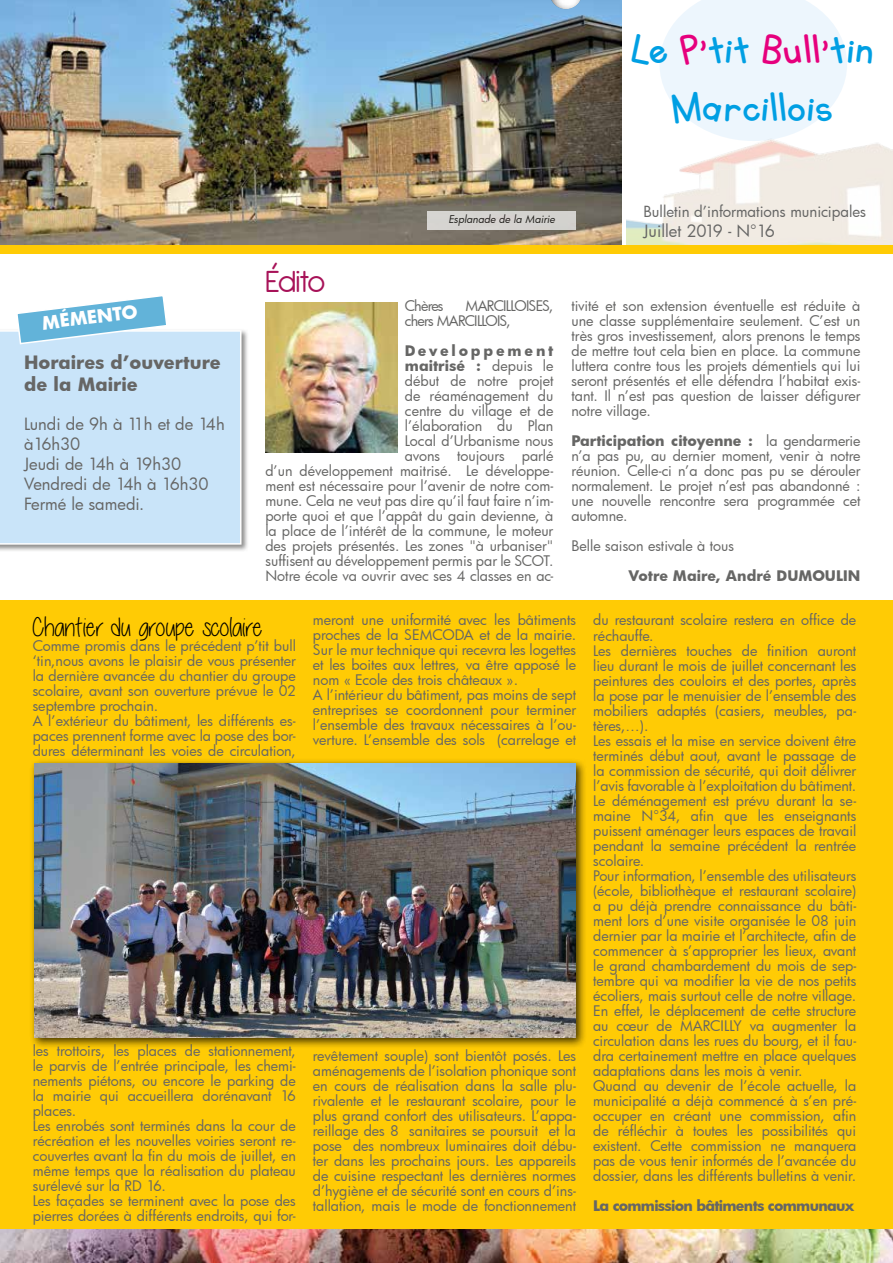
<style>
.page{position:relative;width:893px;height:1263px;background:#fff}
.page>*{position:absolute;margin:0;border:0;box-sizing:border-box;transform-origin:0 0}
.t1{font:48px/57.6px "KG Primary Whimsy";color:#009fe3;text-align:center}
.t2{font:33px "Antipasto";letter-spacing:-.045em;color:#a71258}
.t3{font:27px "Celia Garcia";color:#000}
.t4{font:700 18px/21.6px "Futura Bk";color:#666665}
.t5{font:700 18px "Futura Bk";color:#fff}
.t6{font:16.5px/19.8px "Futura Bk";color:#666665}
.t7{font:15px "Futura Bk";color:#666665}
.t8{font:14.25px/15px "Futura Bk";color:#666665}
.t9{font:700 14.25px "Futura Bk";letter-spacing:-.045em;color:#666665}
.t10{font:14.25px/15px "Futura Bk";letter-spacing:-.05em;color:#666665}
.t11{font:700 14.25px "Futura Bk";color:#666665}
.t12{font:italic 10.5px "Futura Bk";color:#000}
.s1{color:#e6007d}
.s2{font-weight:700}
</style>
<div class="page">
<img style="left:0;top:1229px;width:893px;height:34px">
<div style="left:0;top:600px;width:893px;height:629px;background:#ffcb05"></div>
<svg style="left:660px;top:0;width:187px;height:118px;background:#eef6fd"></svg>
<img style="left:0;top:0;width:621px;height:246px">
<img style="left:626px;top:118px;width:267px;height:128px">
<div style="left:0;top:246px;width:893px;height:8px;background:#ffcb05"></div>
<div style="left:0;top:329px;width:249px;height:223px;background:#666665;opacity:.75"></div>
<div style="left:0;top:330px;width:242px;height:215px;background:#c9e4f9"></div>
<div style="left:547px;top:0;width:36px;height:12px;background:#000;opacity:.75"></div>
<svg style="left:15px;top:296px;width:154px;height:49px"></svg>
<img style="left:266px;top:303px;width:132px;height:149px">
<div style="left:29px;top:758px;width:558px;height:291px;background:#000;opacity:.75"></div>
<img style="left:34px;top:763px;width:542px;height:275px">
<div style="left:427px;top:211px;width:149px;height:18px;background:#d5d2cf"></div>
<p class="t5" style="left:41px;top:310px;width:97px;rotate:-7deg">MÉMENTO</p>
<p class="t4" style="left:24px;top:351px;width:198px">Horaires d’ouverture de la Mairie</p>
<p class="t6" style="left:24px;top:414px;width:202px">Lundi de 9h à 11h et de 14h à16h30<br>Jeudi de 14h à 19h30<br>Vendredi de 14h à 16h30<br>Fermé le samedi.</p>
<h1 class="t1" style="left:631px;top:22px;width:244px">Le <span class="s1">P’</span>tit <span class="s1">Bull’</span>tin<br>Marcillois</h1>
<h2 class="t2" style="left:265px;top:263px;width:62px">Édito</h2>
<p class="t12" style="left:448px;top:212px;width:108px">Esplanade de la Mairie</p>
<p class="t8" style="left:405px;top:298px;width:40px">Chères</p>
<p class="t10" style="left:405px;top:298px;width:150px;text-indent:61px">MARCILLOISES, chers MARCILLOIS,</p>
<p class="t8" style="left:265px;top:343px;width:290px;text-align:right"><span class="s2">Developpement<br>maitrisé :</span> depuis le<br>début de notre projet<br>de réaménagement du<br>centre du village et de<br>l’élaboration du Plan<br>Local d’Urbanisme nous<br>avons toujours parlé<br>d’un développement maitrisé. Le développe&shy;ment est nécessaire pour l’avenir de notre com&shy;mune. Cela ne veut pas dire qu’il faut faire n’im&shy;porte quoi et que l’appât du gain devienne, à la place de l’intérêt de la commune, le moteur des projets présentés. Les zones "à urbaniser" suffisent au développement permis par le SCOT.<br>Notre école va ouvrir avec ses 4 classes en ac-</p>
<p class="t7" style="left:643px;top:201px;width:224px">Bulletin d’informations municipales</p>
<p class="t6" style="left:643px;top:221px;width:133px">Juillet 2019 - N°16</p>
<p class="t8" style="left:571px;top:298px;width:291px;text-align:justify">tivité et son extension éventuelle est réduite à une classe supplémentaire seulement. C’est un très gros investissement, alors prenons le temps de mettre tout cela bien en place. La commune luttera contre tous les projets démentiels qui lui seront présentés et elle défendra l’habitat exis&shy;tant. Il n’est pas question de laisser défigurer notre village.</p>
<p class="t8" style="left:571px;top:433px;width:291px;text-align:justify"><span class="s2">Participation citoyenne :</span> la gendarmerie n’a pas pu, au dernier moment, venir à notre réunion. Celle-ci n’a donc pas pu se dérouler normalement. Le projet n’est pas abandonné : une nouvelle rencontre sera programmée cet automne.</p>
<p class="t8" style="left:571px;top:538px;width:164px">Belle saison estivale à tous</p>
<p class="t11" style="left:628px;top:566px;width:234px">Votre Maire, André DUMOULIN</p>
<h3 class="t3" style="left:33px;top:613px;width:231px">Chantier du groupe scolaire</h3>
<p class="t8" style="left:33px;top:638px;width:265px">Comme promis dans le précédent p’tit bull ‘tin,nous avons le plaisir de vous présenter la dernière avancée du chantier du groupe scolaire, avant son ouverture prévue le 02 septembre prochain.<br>A l’extérieur du bâtiment, les différents es&shy;paces prennent forme avec la pose des bor&shy;dures déterminant les voies de circulation,</p>
<p class="t8" style="left:313px;top:612px;width:265px">meront une uniformité avec les bâtiments proches de la SEMCODA et de la mairie.<br>Sur le mur technique qui recevra les logettes et les boites aux lettres, va être apposé le nom « Ecole des trois châteaux ».<br>A l’intérieur du bâtiment, pas moins de sept entreprises se coordonnent pour terminer l’ensemble des travaux nécessaires à l’ou&shy;verture. L’ensemble des sols (carrelage et</p>
<p class="t8" style="left:33px;top:1043px;width:265px">les trottoirs, les places de stationnement, le parvis de l’entrée principale, les chemi&shy;nements piétons, ou encore le parking de la mairie qui accueillera dorénavant 16 places.<br>Les enrobés sont terminés dans la cour de récréation et les nouvelles voiries seront re&shy;couvertes avant la fin du mois de juillet, en même temps que la réalisation du plateau surélevé sur la RD 16.<br>Les façades se terminent avec la pose des pierres dorées à différents endroits, qui for-</p>
<p class="t8" style="left:313px;top:1047px;width:265px;text-align:justify">revêtement souple) sont bientôt posés. Les aménagements de l’isolation phonique sont en cours de réalisation dans la salle plu&shy;rivalente et le restaurant scolaire, pour le plus grand confort des utilisateurs. L’appa&shy;reillage des 8 sanitaires se poursuit et la pose des nombreux luminaires doit débu&shy;ter dans les prochains jours. Les appareils de cuisine respectant les dernières normes d’hygiène et de sécurité sont en cours d’ins&shy;tallation, mais le mode de fonctionnement</p>
<p class="t8" style="left:593px;top:612px;width:265px">du restaurant scolaire restera en office de réchauffe.<br>Les dernières touches de finition auront lieu durant le mois de juillet concernant les peintures des couloirs et des portes, après la pose par le menuisier de l’ensemble des mobiliers adaptés (casiers, meubles, pa&shy;tères,…).<br>Les essais et la mise en service doivent être terminés début aout, avant le passage de la commission de sécurité, qui doit délivrer l’avis favorable à l’exploitation du bâtiment.<br>Le déménagement est prévu durant la se&shy;maine N°34, afin que les enseignants puissent aménager leurs espaces de travail pendant la semaine précédent la rentrée scolaire.<br>Pour information, l’ensemble des utilisateurs (école, bibliothèque et restaurant scolaire) a pu déjà prendre connaissance du bâti&shy;ment lors d’une visite organisée le 08 juin dernier par la mairie et l’architecte, afin de commencer à s’approprier les lieux, avant le grand chambardement du mois de sep&shy;tembre qui va modifier la vie de nos petits écoliers, mais surtout celle de notre village.<br>En effet, le déplacement de cette structure au cœur de MARCILLY va augmenter la circulation dans les rues du bourg, et il fau&shy;dra certainement mettre en place quelques adaptations dans les mois à venir.<br>Quand au devenir de l’école actuelle, la municipalité a déjà commencé à s’en pré&shy;occuper en créant une commission, afin de réfléchir à toutes les possibilités qui existent. Cette commission ne manquera pas de vous tenir informés de l’avancée du dossier, dans les différents bulletins à venir.</p>
<p class="t9" style="left:593px;top:1195px;width:263px">La commission bâtiments communaux</p>
</div>
